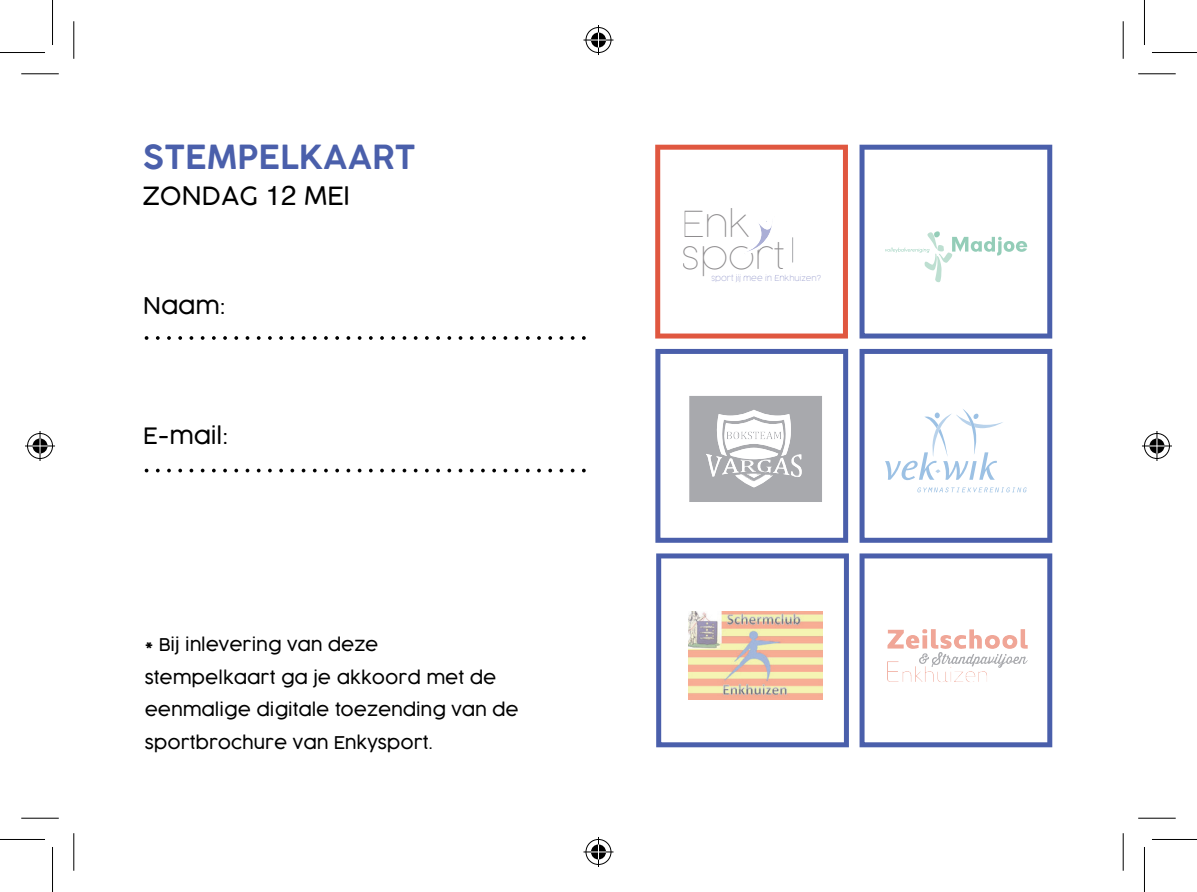
<style>
.page{position:relative;width:1197px;height:892px;background:#fff}
.page>*{position:absolute;margin:0;border:0;box-sizing:border-box;transform-origin:0 0}
.t1{font:100 35.75px/32px "Cocogoose Pro";color:#8e8c8e}
.t2{font:600 32.5px "COCOGOOSE";color:#4a5fab}
.t3{font:300 25px "Cocogoose";color:#000}
.t4{font:300 22.5px "Cocogoose";color:#000}
.t5{font:300 17.5px/32.5px "Cocogoose";color:#000}
.t6{font:200 7.75px "COCOGOOSE";color:#aaaed6}
.s1{font-family:"Helvetica";font-weight:400;font-size:27.5px}
</style>
<div class="page">
<svg style="left:859px;top:553px;width:193px;height:194px"></svg>
<svg style="left:656px;top:553px;width:192px;height:194px"></svg>
<svg style="left:655px;top:145px;width:192px;height:193px"></svg>
<hr style="left:711px;top:274px;width:72px;height:3px;background:#aaaed6">
<svg style="left:859px;top:145px;width:193px;height:193px"></svg>
<svg style="left:655px;top:349px;width:193px;height:194px"></svg>
<svg style="left:859px;top:349px;width:193px;height:194px"></svg>
<img style="left:688px;top:611px;width:134px;height:88px">
<svg style="left:145px;top:336px;width:440px;height:4px"></svg>
<svg style="left:145px;top:468px;width:440px;height:4px"></svg>
<img style="left:887px;top:629px;width:140px;height:33px">
<img style="left:734px;top:432px;width:67px;height:45px">
<hr style="left:21px;top:73px;width:38px;height:1px;background:#000">
<hr style="left:1138px;top:73px;width:37px;height:1px;background:#000">
<hr style="left:21px;top:817px;width:38px;height:1px;background:#000">
<hr style="left:1138px;top:817px;width:37px;height:1px;background:#000">
<hr style="left:73px;top:21px;width:1px;height:38px;background:#000">
<hr style="left:73px;top:833px;width:1px;height:37px;background:#000">
<hr style="left:1122px;top:21px;width:1px;height:38px;background:#000">
<hr style="left:1122px;top:833px;width:1px;height:37px;background:#000">
<hr style="left:0;top:52px;width:45px;height:1px;background:#000">
<hr style="left:1151px;top:52px;width:45px;height:1px;background:#000">
<hr style="left:0;top:839px;width:45px;height:1px;background:#000">
<hr style="left:1151px;top:839px;width:45px;height:1px;background:#000">
<hr style="left:52px;top:0;width:1px;height:45px;background:#000">
<hr style="left:52px;top:847px;width:1px;height:45px;background:#000">
<hr style="left:1143px;top:0;width:1px;height:45px;background:#000">
<hr style="left:1143px;top:847px;width:1px;height:45px;background:#000">
<div style="left:584px;top:26px;width:28px;height:28px;border:3px solid #fff;border-radius:50%"></div>
<svg style="left:583px;top:38px;width:30px;height:4px"></svg>
<hr style="left:597px;top:25px;width:3px;height:30px;background:#fff">
<div style="left:589px;top:31px;width:18px;height:18px;border:3px solid #fff;border-radius:50%"></div>
<div style="left:585px;top:27px;width:26px;height:26px;border:1px solid #000;border-radius:50%"></div>
<hr style="left:583px;top:40px;width:30px;height:1px;background:#000">
<hr style="left:598px;top:25px;width:1px;height:30px;background:#000">
<svg style="left:591px;top:33px;width:15px;height:15px"></svg>
<div style="left:584px;top:838px;width:28px;height:28px;border:3px solid #fff;border-radius:50%"></div>
<hr style="left:583px;top:850px;width:30px;height:3px;background:#fff">
<hr style="left:597px;top:837px;width:3px;height:30px;background:#fff">
<div style="left:589px;top:843px;width:18px;height:18px;border:3px solid #fff;border-radius:50%"></div>
<div style="left:585px;top:839px;width:26px;height:25px;border:1px solid #000;border-radius:50%"></div>
<hr style="left:583px;top:851px;width:30px;height:1px;background:#000">
<hr style="left:598px;top:837px;width:1px;height:30px;background:#000">
<svg style="left:591px;top:844px;width:15px;height:15px"></svg>
<div style="left:26px;top:432px;width:28px;height:28px;border:3px solid #fff;border-radius:50%"></div>
<hr style="left:25px;top:444px;width:30px;height:3px;background:#fff">
<svg style="left:38px;top:431px;width:4px;height:30px"></svg>
<div style="left:31px;top:437px;width:18px;height:18px;border:3px solid #fff;border-radius:50%"></div>
<div style="left:27px;top:433px;width:26px;height:26px;border:1px solid #000;border-radius:50%"></div>
<hr style="left:25px;top:445px;width:30px;height:1px;background:#000">
<hr style="left:40px;top:431px;width:1px;height:30px;background:#000">
<svg style="left:33px;top:438px;width:15px;height:15px"></svg>
<div style="left:1142px;top:432px;width:28px;height:28px;border:3px solid #fff;border-radius:50%"></div>
<hr style="left:1141px;top:444px;width:30px;height:3px;background:#fff">
<hr style="left:1155px;top:431px;width:3px;height:30px;background:#fff">
<div style="left:1147px;top:437px;width:18px;height:18px;border:3px solid #fff;border-radius:50%"></div>
<div style="left:1144px;top:433px;width:25px;height:26px;border:1px solid #000;border-radius:50%"></div>
<hr style="left:1141px;top:445px;width:30px;height:1px;background:#000">
<hr style="left:1156px;top:431px;width:1px;height:30px;background:#000">
<svg style="left:1149px;top:438px;width:15px;height:15px"></svg>
<h2 class="t2" style="left:143px;top:134px;width:274px">STEMPELKAART</h2>
<h3 class="t3" style="left:143px;top:178px;width:208px">ZONDAG <span class="s1">12</span> MEI</h3>
<p class="t4" style="left:143px;top:290px;width:84px">Naam:</p>
<p class="t4" style="left:143px;top:420px;width:86px">E-mail:</p>
<p class="t5" style="left:145px;top:628px;width:375px">* Bij inlevering van deze<br>stempelkaart ga je akkoord met de eenmalige digitale toezending van de sportbrochure van Enkysport.</p>
<h1 class="t1" style="left:681px;top:208px;width:105px">Enk sport</h1>
<p class="t6" style="left:711px;top:272px;width:111px">sport jij mee in Enkhuizen?</p>
</div>
